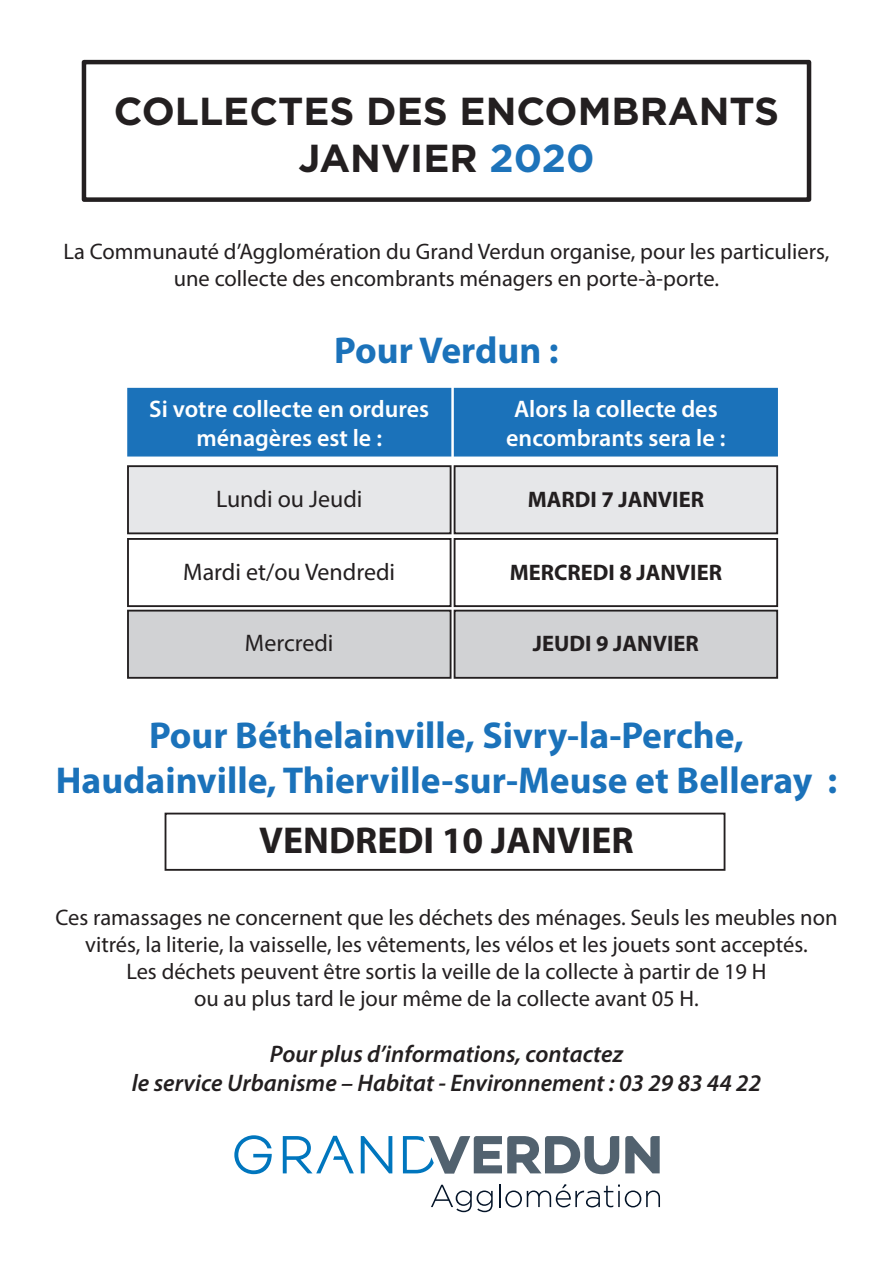
<style>
.page{position:relative;width:893px;height:1263px;background:#fff}
.page>*{position:absolute;margin:0;border:0;box-sizing:border-box;transform-origin:0 0}
.t1{font:700 39px/46.8px "Gotham";color:#231f20;text-align:center}
.t2{font:700 37.5px/45px "Myriad Pro";color:#1b72ba;text-align:center}
.t3{font:700 37.5px "Myriad Pro";color:#231f20}
.t4{font:italic 600 24px/28.8px "Myriad Pro";color:#231f20;text-align:center}
.t5{font:600 24px/28.8px "Myriad Pro";color:#fff;text-align:center}
.t6{font:24px "Myriad Pro";color:#231f20}
.t7{font:22.5px/27px "Myriad Pro";color:#231f20;text-align:center}
.t8{font:700 22.5px "Myriad Pro";color:#231f20}
.s1{color:#1d73ba}
</style>
<div class="page">
<svg style="left:431px;top:1185px;width:62px;height:27px"></svg>
<svg style="left:499px;top:1184px;width:161px;height:23px"></svg>
<svg style="left:361px;top:1136px;width:31px;height:37px"></svg>
<svg style="left:234px;top:1135px;width:38px;height:39px"></svg>
<svg style="left:283px;top:1136px;width:71px;height:37px"></svg>
<svg style="left:625px;top:1136px;width:35px;height:37px"></svg>
<svg style="left:403px;top:1136px;width:216px;height:38px"></svg>
<div style="left:82px;top:60px;width:729px;height:142px;border:4px solid #231f20"></div>
<div style="left:454px;top:388px;width:324px;height:68px;background:#1b72ba"></div>
<div style="left:454px;top:465px;width:324px;height:69px;background:#e6e7e9;border:2px solid #231f20"></div>
<div style="left:454px;top:538px;width:324px;height:69px;border:2px solid #231f20"></div>
<div style="left:165px;top:813px;width:560px;height:58px;border:2px solid #231f20"></div>
<div style="left:454px;top:610px;width:324px;height:69px;background:#d1d2d4;border:2px solid #231f20"></div>
<div style="left:127px;top:388px;width:324px;height:68px;background:#1b72ba"></div>
<div style="left:127px;top:465px;width:324px;height:69px;background:#e6e7e9;border:2px solid #231f20"></div>
<div style="left:127px;top:538px;width:324px;height:69px;border:2px solid #231f20"></div>
<div style="left:127px;top:610px;width:324px;height:69px;background:#d1d2d4;border:2px solid #231f20"></div>
<h1 class="t1" style="left:114px;top:88px;width:667px">COLLECTES DES ENCOMBRANTS<br>JANVIER <span class="s1">2020</span></h1>
<p class="t7" style="left:63px;top:237px;width:767px">La Communauté d’Agglomération du Grand Verdun organise, pour les particuliers, une collecte des encombrants ménagers en porte-à-porte.</p>
<h2 class="t2" style="left:334px;top:327px;width:226px">Pour Verdun :</h2>
<p class="t5" style="left:149px;top:394px;width:281px">Si votre collecte en ordures ménagères est le :</p>
<p class="t5" style="left:506px;top:394px;width:221px">Alors la collecte des encombrants sera le :</p>
<p class="t6" style="left:216px;top:484px;width:148px">Lundi ou Jeudi</p>
<p class="t8" style="left:528px;top:485px;width:178px">MARDI 7 JANVIER</p>
<p class="t6" style="left:183px;top:557px;width:213px">Mardi et/ou Vendredi</p>
<p class="t8" style="left:510px;top:557px;width:214px">MERCREDI 8 JANVIER</p>
<p class="t6" style="left:245px;top:628px;width:90px">Mercredi</p>
<p class="t8" style="left:533px;top:629px;width:167px">JEUDI 9 JANVIER</p>
<h2 class="t2" style="left:56px;top:712px;width:783px">Pour Béthelainville, Sivry-la-Perche,<br>Haudainville, Thierville-sur-Meuse et Belleray :</h2>
<h2 class="t3" style="left:259px;top:816px;width:376px">VENDREDI 10 JANVIER</h2>
<p class="t7" style="left:55px;top:904px;width:784px">Ces ramassages ne concernent que les déchets des ménages. Seuls les meubles non vitrés, la literie, la vaisselle, les vêtements, les vélos et les jouets sont acceptés.<br>Les déchets peuvent être sortis la veille de la collecte à partir de 19 H<br>ou au plus tard le jour même de la collecte avant 05 H.</p>
<p class="t4" style="left:132px;top:1039px;width:631px">Pour plus d’informations, contactez<br>le service Urbanisme – Habitat - Environnement : 03 29 83 44 22</p>
</div>
